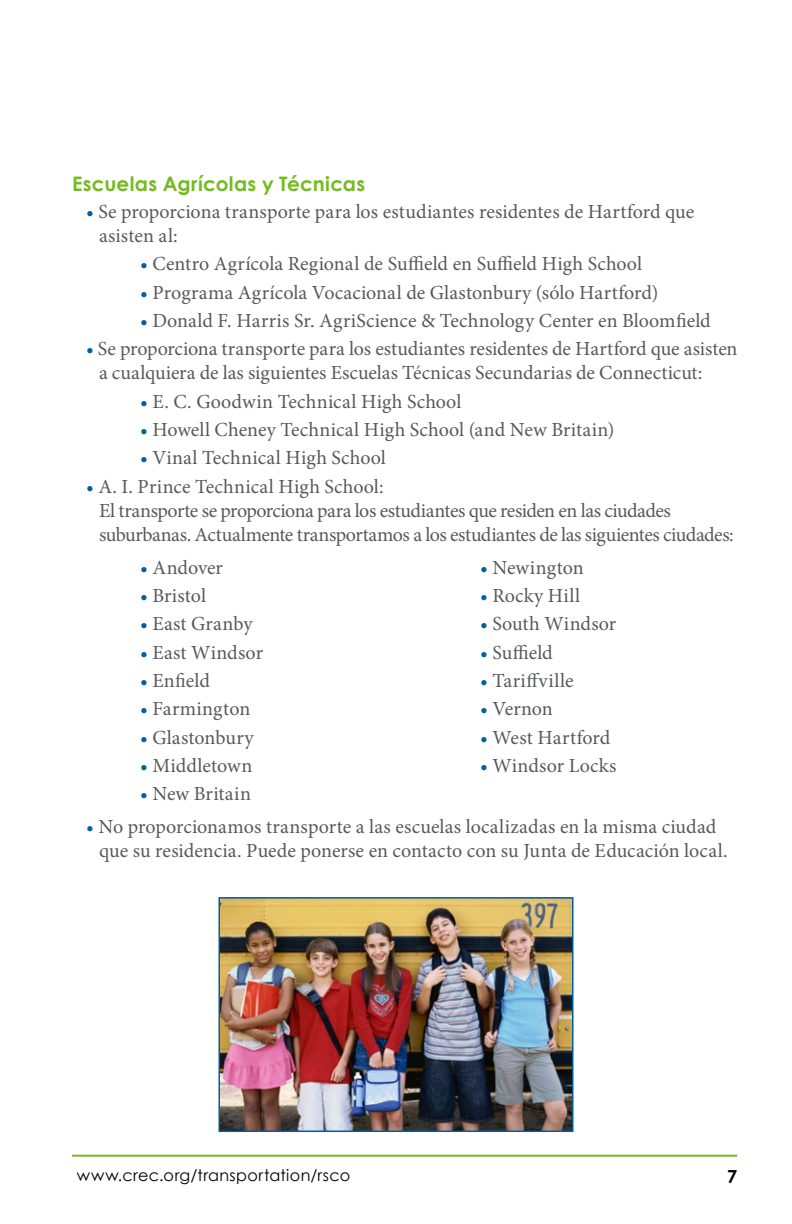
<style>
.page{position:relative;width:792px;height:1224px;background:#fff}
.page>*{position:absolute;margin:0;border:0;box-sizing:border-box;transform-origin:0 0}
.t1{font:20px/24px "Minion Pro";color:#58595b}
.t2{font:20px/24px "Minion Pro";letter-spacing:-.025em;color:#58595b}
.t3{font:700 20px "Century Gothic";letter-spacing:.015em;color:#74bb23}
.t4{font:20px "Minion Pro";letter-spacing:.025em;color:#58595b}
.t5{font:20px "Minion Pro";letter-spacing:.02em;color:#58595b}
.t6{font:700 18px "Century Gothic";color:#000}
.t7{font:16px "Century Gothic";letter-spacing:.025em;color:#000}
.s1{color:#00609d}
</style>
<div class="page">
<hr style="left:72px;top:1155px;width:665px;height:2px;background:#74bb23">
<img style="left:221px;top:900px;width:350px;height:229px">
<div style="left:218px;top:897px;width:356px;height:235px;border:2px solid #00609d"></div>
<p class="t3" style="left:72px;top:169px;width:295px">Escuelas Agrícolas y Técnicas</p>
<p class="t1" style="left:99px;top:200px;width:597px;text-indent:-13px"><span class="s1">•</span> Se proporciona transporte para los estudiantes residentes de Hartford que asisten al:</p>
<p class="t1" style="left:140px;top:252px;width:504px"><span class="s1">•</span> Centro Agrícola Regional de Suffield en Suffield High School</p>
<p class="t1" style="left:140px;top:280px;width:520px"><span class="s1">•</span> Programa Agrícola Vocacional de Glastonbury (sólo Hartford)</p>
<p class="t1" style="left:140px;top:309px;width:572px"><span class="s1">•</span> Donald F. Harris Sr. AgriScience &amp; Technology Center en Bloomfield</p>
<p class="t1" style="left:99px;top:337px;width:640px;text-indent:-13px"><span class="s1">•</span> Se proporciona transporte para los estudiantes residentes de Hartford que asisten a cualquiera de las siguientes Escuelas Técnicas Secundarias de Connecticut:</p>
<p class="t1" style="left:140px;top:389px;width:323px"><span class="s1">•</span> E. C. Goodwin Technical High School</p>
<p class="t1" style="left:140px;top:418px;width:476px"><span class="s1">•</span> Howell Cheney Technical High School (and New Britain)</p>
<p class="t1" style="left:140px;top:446px;width:247px"><span class="s1">•</span> Vinal Technical High School</p>
<p class="t2" style="left:99px;top:474px;width:636px;text-indent:-13px"><span class="s1">•</span> A. I. Prince Technical High School:<br>El transporte se proporciona para los estudiantes que residen en las ciudades suburbanas. Actualmente transportamos a los estudiantes de las siguientes ciudades:</p>
<p class="t1" style="left:140px;top:555px;width:84px"><span class="s1">•</span> Andover</p>
<p class="t1" style="left:140px;top:584px;width:68px"><span class="s1">•</span> Bristol</p>
<p class="t1" style="left:140px;top:612px;width:114px"><span class="s1">•</span> East Granby</p>
<p class="t1" style="left:140px;top:640px;width:125px"><span class="s1">•</span> East Windsor</p>
<p class="t1" style="left:140px;top:669px;width:71px"><span class="s1">•</span> Enfield</p>
<p class="t5" style="left:140px;top:695px;width:112px"><span class="s1">•</span> Farmington</p>
<p class="t1" style="left:140px;top:725px;width:115px"><span class="s1">•</span> Glastonbury</p>
<p class="t1" style="left:140px;top:754px;width:114px"><span class="s1">•</span> Middletown</p>
<p class="t1" style="left:140px;top:782px;width:112px"><span class="s1">•</span> New Britain</p>
<p class="t1" style="left:480px;top:555px;width:105px"><span class="s1">•</span> Newington</p>
<p class="t1" style="left:480px;top:584px;width:102px"><span class="s1">•</span> Rocky Hill</p>
<p class="t1" style="left:480px;top:612px;width:138px"><span class="s1">•</span> South Windsor</p>
<p class="t1" style="left:480px;top:640px;width:74px"><span class="s1">•</span> Suffield</p>
<p class="t4" style="left:480px;top:667px;width:95px"><span class="s1">•</span> Tariffville</p>
<p class="t1" style="left:480px;top:697px;width:74px"><span class="s1">•</span> Vernon</p>
<p class="t1" style="left:480px;top:725px;width:132px"><span class="s1">•</span> West Hartford</p>
<p class="t1" style="left:480px;top:754px;width:138px"><span class="s1">•</span> Windsor Locks</p>
<p class="t1" style="left:99px;top:815px;width:630px;text-indent:-13px"><span class="s1">•</span> No proporcionamos transporte a las escuelas localizadas en la misma ciudad que su residencia. Puede ponerse en contacto con su Junta de Educación local.</p>
<p class="t7" style="left:77px;top:1164px;width:275px">www.crec.org/transportation/rsco</p>
<p class="t6" style="left:727px;top:1162px;width:12px">7</p>
</div>
